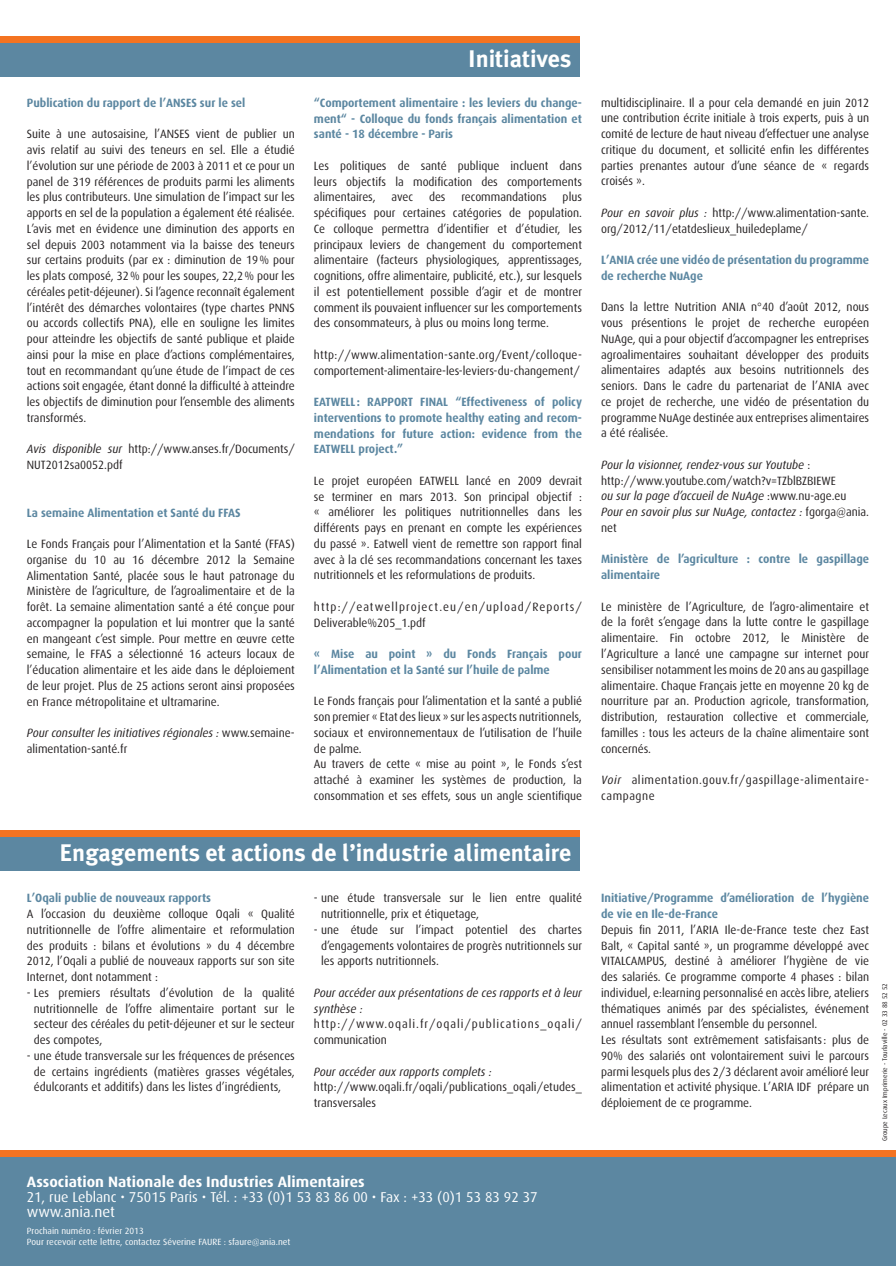
<style>
.page{position:relative;width:896px;height:1266px;background:#fff}
.page>*{position:absolute;margin:0;border:0;box-sizing:border-box;transform-origin:0 0}
.t1{font:700 24px "Meta Plus";color:#fff}
.t2{font:700 15px "Dax";color:#fff}
.t3{font:15px "Dax";color:#fff}
.t4{font:14.25px "Dax";color:#fff}
.t5{font:12px/15.8px "Dax";color:#231f20;text-align:justify;scale:.95 1}
.t6{font:700 12px/15.8px "Dax";color:#5c87a1;scale:.95 1}
.t7{font:italic 12px/15.8px "Dax";color:#231f20;scale:.95 1}
.t8{font:12px/15.8px "Dax";letter-spacing:.09em;color:#231f20;scale:.95 1}
.t9{font:12px/15.8px "Dax";letter-spacing:.085em;color:#231f20;scale:.95 1}
.t10{font:12px/15.8px "Dax";letter-spacing:.05em;color:#231f20;scale:.95 1}
.t11{font:9px/10.8px "Dax";color:#fff}
.t12{font:6.75px "Dax";color:#231f20}
.s1{font-style:italic}
.s2{font-style:normal}
</style>
<div class="page">
<div style="left:0;top:1156px;width:896px;height:109px;background:#5c87a1"></div>
<div style="left:0;top:1149px;width:896px;height:7px;background:#f47321"></div>
<div style="left:0;top:836px;width:580px;height:34px;background:#5c87a1"></div>
<div style="left:0;top:830px;width:580px;height:6px;background:#f47321"></div>
<div style="left:0;top:42px;width:580px;height:34px;background:#5c87a1"></div>
<div style="left:0;top:36px;width:580px;height:6px;background:#f47321"></div>
<p class="t6" style="left:27px;top:95px;width:231px">Publication du rapport de l’ANSES sur le sel</p>
<p class="t5" style="left:27px;top:126px;width:284px">Suite à une autosaisine, l’ANSES vient de publier un avis relatif au suivi des teneurs en sel. Elle a étudié l’évolution sur une période de 2003 à 2011 et ce pour un panel de 319 références de produits parmi les aliments les plus contributeurs. Une simulation de l’impact sur les apports en sel de la population a également été réalisée.<br>L’avis met en évidence une diminution des apports en sel depuis 2003 notamment via la baisse des teneurs sur certains produits (par ex : diminution de 19% pour les plats composé, 32% pour les soupes, 22,2% pour les céréales petit-déjeuner). Si l’agence reconnaît également l’intérêt des démarches volontaires (type chartes PNNS ou accords collectifs PNA), elle en souligne les limites pour atteindre les objectifs de santé publique et plaide ainsi pour la mise en place d’actions complémentaires, tout en recommandant qu’une étude de l’impact de ces actions soit engagée, étant donné la difficulté à atteindre les objectifs de diminution pour l’ensemble des aliments transformés.</p>
<p class="t5" style="left:27px;top:441px;width:283px"><span class="s1">Avis disponible sur</span> http://www.anses.fr/Documents/<br>NUT2012sa0052.pdf</p>
<p class="t6" style="left:27px;top:504px;width:226px">La semaine Alimentation et Santé du FFAS</p>
<p class="t5" style="left:27px;top:536px;width:284px">Le Fonds Français pour l’Alimentation et la Santé (FFAS) organise du 10 au 16 décembre 2012 la Semaine Alimentation Santé, placée sous le haut patronage du Ministère de l’agriculture, de l’agroalimentaire et de la forêt. La semaine alimentation santé a été conçue pour accompagner la population et lui montrer que la santé en mangeant c’est simple. Pour mettre en œuvre cette semaine, le FFAS a sélectionné 16 acteurs locaux de l’éducation alimentaire et les aide dans le déploiement de leur projet. Plus de 25 actions seront ainsi proposées en France métropolitaine et ultramarine.</p>
<p class="t7" style="left:27px;top:725px;width:283px">Pour consulter les initiatives régionales : <span class="s2">www.semaine&shy;alimentation-santé.fr</span></p>
<h1 class="t1" style="left:468px;top:45px;width:105px">Initiatives</h1>
<p class="t6" style="left:314px;top:95px;width:283px;text-align:justify">“Comportement alimentaire : les leviers du change&shy;ment“ - Colloque du fonds français alimentation et santé - 18 décembre - Paris</p>
<p class="t5" style="left:314px;top:158px;width:283px">Les politiques de santé publique incluent dans leurs objectifs la modification des comportements alimentaires,</p>
<p class="t5" style="left:314px;top:189px;width:284px;text-indent:249px">plus spécifiques pour certaines catégories de population.<br>Ce colloque permettra d’identifier et d’étudier, les principaux leviers de changement du comportement alimentaire (facteurs physiologiques, apprentissages, cognitions, offre alimentaire, publicité, etc.), sur lesquels il est potentiellement possible d’agir et de montrer comment ils pouvaient influencer sur les comportements des consommateurs, à plus ou moins long terme.</p>
<p class="t5" style="left:314px;top:347px;width:283px">http://www.alimentation-sante.org/Event/colloque&shy;comportement-alimentaire-les-leviers-du-changement/</p>
<p class="t6" style="left:314px;top:394px;width:283px;text-align:justify">EATWELL : RAPPORT FINAL “Effectiveness of policy interventions to promote healthy eating and recom&shy;mendations for future action: evidence from the EATWELL project.”</p>
<p class="t5" style="left:314px;top:473px;width:284px">Le projet européen EATWELL lancé en 2009 devrait se terminer en mars 2013. Son principal objectif : « améliorer les politiques nutritionnelles dans les différents pays en prenant en compte les expériences du passé ». Eatwell vient de remettre son rapport final avec à la clé ses recommandations concernant les taxes nutritionnels et les reformulations de produits.</p>
<p class="t8" style="left:314px;top:599px;width:283px">http://eatwellproject.eu/en/upload/Reports/<br>Deliverable%205_1.pdf</p>
<p class="t6" style="left:314px;top:646px;width:283px">« Mise au point » du Fonds Français pour l’Alimentation et la Santé sur l’huile de palme</p>
<p class="t5" style="left:314px;top:693px;width:284px;text-align:left">Le Fonds français pour l’alimentation et la santé a publié son premier « Etat des lieux » sur les aspects nutritionnels, sociaux et environnementaux de l’utilisation de l’huile de palme.<br>Au travers de cette « mise au point », le Fonds s’est attaché à examiner les systèmes de production, la consommation et ses effets, sous un angle scientifique</p>
<p class="t5" style="left:391px;top:189px;width:24px">avec</p>
<p class="t5" style="left:429px;top:189px;width:19px">des</p>
<p class="t5" style="left:461px;top:189px;width:91px">recommandations</p>
<h1 class="t1" style="left:59px;top:839px;width:513px">Engagements et actions de l’industrie alimentaire</h1>
<p class="t6" style="left:27px;top:890px;width:195px">L’Oqali publie de nouveaux rapports</p>
<p class="t5" style="left:27px;top:906px;width:283px">A l’occasion du deuxième colloque Oqali « Qualité nutritionnelle de l’offre alimentaire et reformulation des produits : bilans et évolutions » du 4 décembre 2012, l’Oqali a publié de nouveaux rapports sur son site Internet, dont notamment :</p>
<p class="t5" style="left:34px;top:985px;width:276px;text-indent:-7px">- Les premiers résultats d’évolution de la qualité nutritionnelle de l’offre alimentaire portant sur le secteur des céréales du petit-déjeuner et sur le secteur des compotes,</p>
<p class="t5" style="left:27px;top:1048px;width:284px;text-align:center">- une étude transversale sur les fréquences de présences de certains ingrédients (matières grasses végétales, édulcorants et additifs) dans les listes d’ingrédients,</p>
<p class="t5" style="left:321px;top:890px;width:276px;text-indent:-7px">- une étude transversale sur le lien entre qualité nutritionnelle, prix et étiquetage,</p>
<p class="t5" style="left:321px;top:922px;width:276px;text-indent:-7px">- une étude sur l’impact potentiel des chartes d’engagements volontaires de progrès nutritionnels sur les apports nutritionnels.</p>
<p class="t7" style="left:314px;top:985px;width:283px">Pour accéder aux présentations de ces rapports et à leur synthèse :</p>
<p class="t9" style="left:314px;top:1016px;width:283px">http://www.oqali.fr/oqali/publications_oqali/ communication</p>
<p class="t7" style="left:314px;top:1063px;width:188px">Pour accéder aux rapports complets :</p>
<p class="t5" style="left:314px;top:1079px;width:283px">http://www.oqali.fr/oqali/publications_oqali/etudes_ transversales</p>
<p class="t2" style="left:27px;top:1173px;width:339px">Association Nationale des Industries Alimentaires</p>
<p class="t4" style="left:27px;top:1189px;width:512px">21, rue Leblanc • 75015 Paris • Tél. : +33 (0)1 53 83 86 00 • Fax : +33 (0)1 53 83 92 37</p>
<p class="t3" style="left:27px;top:1203px;width:90px">www.ania.net</p>
<p class="t11" style="left:27px;top:1225px;width:265px">Prochain numéro : février 2013<br>Pour recevoir cette lettre, contactez Séverine FAURE : sfaure@ania.net</p>
<p class="t5" style="left:601px;top:95px;width:284px">multidisciplinaire. Il a pour cela demandé en juin 2012 une contribution écrite initiale à trois experts, puis à un comité de lecture de haut niveau d’effectuer une analyse critique du document, et sollicité enfin les différentes parties prenantes autour d’une séance de « regards croisés ».</p>
<p class="t5" style="left:601px;top:205px;width:283px"><span class="s1">Pour en savoir plus :</span> http://www.alimentation-sante. org/2012/11/etatdeslieux_huiledeplame/</p>
<p class="t6" style="left:601px;top:252px;width:284px">L’ANIA crée une vidéo de présentation du programme de recherche NuAge</p>
<p class="t5" style="left:601px;top:299px;width:284px">Dans la lettre Nutrition ANIA n°40 d’août 2012, nous vous présentions le projet de recherche européen NuAge, qui a pour objectif d’accompagner les entreprises agroalimentaires souhaitant développer des produits alimentaires adaptés aux besoins nutritionnels des seniors. Dans le cadre du partenariat de l’ANIA avec ce projet de recherche, une vidéo de présentation du programme NuAge destinée aux entreprises alimentaires a été réalisée.</p>
<p class="t7" style="left:601px;top:457px;width:283px">Pour la visionner, rendez-vous sur Youtube <span class="s2">: http://www.youtube.com/watch?v=TZblBZBIEWE<br></span>ou sur la page d’accueil de NuAge <span class="s2">:www.nu-age.eu </span>Pour en savoir plus sur NuAge, contactez : <span class="s2">fgorga@ania. net</span></p>
<p class="t6" style="left:601px;top:551px;width:283px">Ministère de l’agriculture : contre le gaspillage alimentaire</p>
<p class="t5" style="left:601px;top:599px;width:284px">Le ministère de l’Agriculture, de l’agro-alimentaire et de la forêt s’engage dans la lutte contre le gaspillage alimentaire. Fin octobre 2012, le Ministère de l’Agriculture a lancé une campagne sur internet pour sensibiliser notamment les moins de 20 ans au gaspillage alimentaire. Chaque Français jette en moyenne 20 kg de nourriture par an. Production agricole, transformation, distribution, restauration collective et commerciale, familles : tous les acteurs de la chaîne alimentaire sont concernés.</p>
<p class="t10" style="left:601px;top:772px;width:283px"><span class="s1">Voir</span> alimentation.gouv.fr/gaspillage-alimentaire&shy;campagne</p>
<p class="t6" style="left:601px;top:890px;width:283px">Initiative/Programme d’amélioration de l’hygiène de vie en Ile-de-France</p>
<p class="t5" style="left:601px;top:922px;width:284px;text-align:left">Depuis fin 2011, l’ARIA Ile-de-France teste chez East Balt, « Capital santé », un programme développé avec VITALCAMPUS, destiné à améliorer l’hygiène de vie des salariés. Ce programme comporte 4 phases : bilan individuel, e:learning personnalisé en accès libre, ateliers thématiques animés par des spécialistes, événement annuel rassemblant l’ensemble du personnel.<br>Les résultats sont extrêmement satisfaisants : plus de 90% des salariés ont volontairement suivi le parcours parmi lesquels plus des 2/3 déclarent avoir amélioré leur alimentation et activité physique. L’ARIA IDF prépare un déploiement de ce programme.</p>
<p class="t12" style="left:881px;top:1141px;width:159px;rotate:-90deg">Groupe Lecaux Imprimerie - Tourlaville - 02 33 88 52 52</p>
</div>
